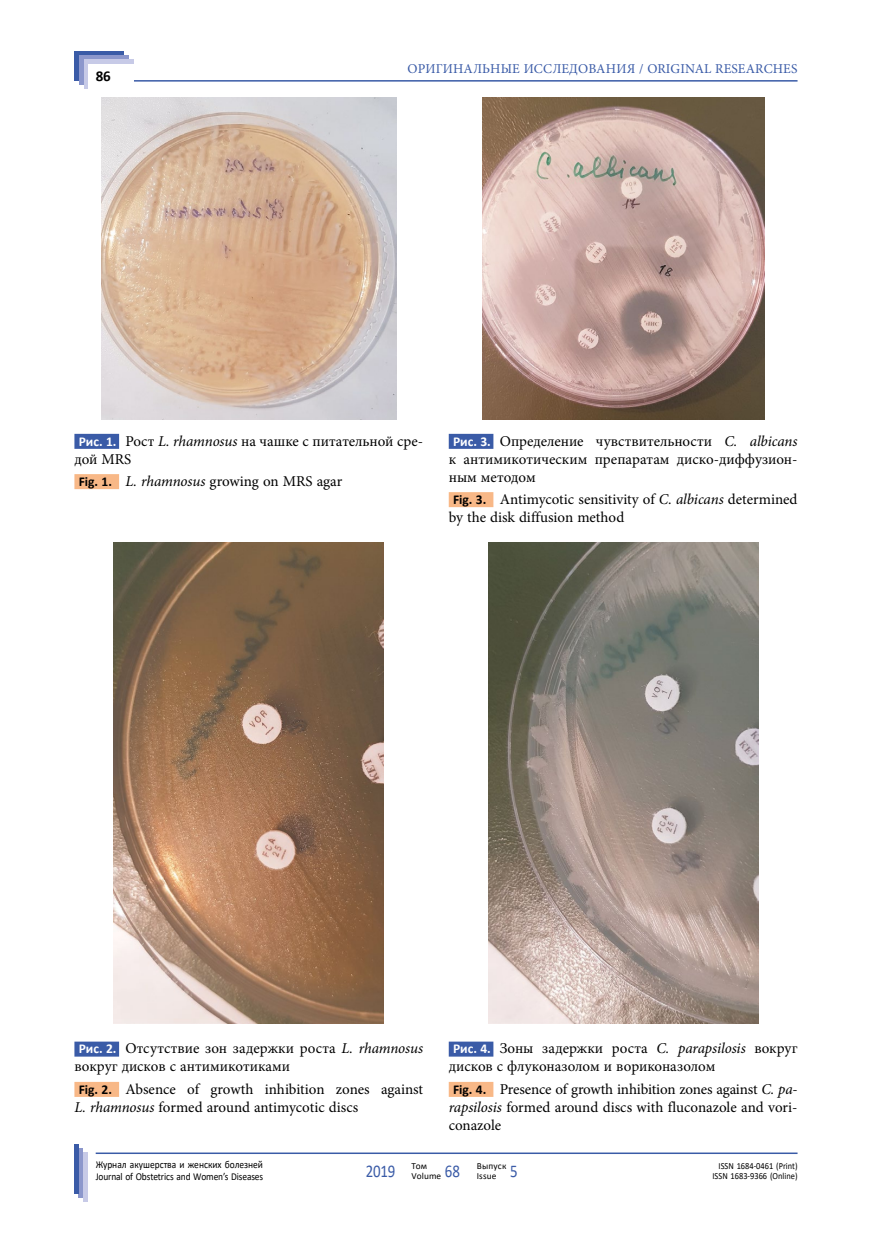
<style>
.page{position:relative;width:872px;height:1234px;background:#fff}
.page>*{position:absolute;margin:0;border:0;box-sizing:border-box;transform-origin:0 0}
.t1{font:15px/18px "Minion Pro";color:#000}
.t2{font:700 15px "Calibri";color:#000}
.t3{font:13.5px "Minion Pro";letter-spacing:.01em;color:#3a5ba7}
.t4{font:10.5px/11.2px "Calibri";letter-spacing:-.01em;color:#000;scale:.9 1}
.t5{font:9.3px/10.5px "Calibri";color:#000;text-align:right;scale:.9 1}
.t6{font:9.3px/10.5px "Calibri";color:#000}
.s1{font-family:"Calibri";font-weight:700;font-size:13.5px;color:#fff}
.s2{font-style:italic}
.s3{font-family:"Calibri";font-weight:700;font-size:13.5px}
</style>
<div class="page">
<hr style="left:96px;top:1152px;width:701px;height:1px;background:#3a5ba7">
<hr style="left:83px;top:1151px;width:4px;height:50px;background:#c7cae7">
<hr style="left:79px;top:1147px;width:4px;height:50px;background:#8c97cc">
<div style="left:74px;top:1143px;width:5px;height:50px;background:#3a5ba7"></div>
<div style="left:74px;top:51px;width:50px;height:30px;background:#3a5ba7"></div>
<div style="left:79px;top:55px;width:50px;height:30px;background:#8c97cc"></div>
<div style="left:84px;top:59px;width:50px;height:30px;background:#c7cae7"></div>
<div style="left:88px;top:64px;width:50px;height:30px;background:#fff"></div>
<hr style="left:134px;top:80px;width:663px;height:2px;background:#3a5ba7">
<img style="left:101px;top:98px;width:295px;height:322px">
<div style="left:74px;top:434px;width:45px;height:15px;background:#3a5ba7"></div>
<div style="left:74px;top:474px;width:45px;height:15px;background:#f8b887"></div>
<img style="left:114px;top:542px;width:270px;height:480px">
<div style="left:74px;top:1041px;width:45px;height:15px;background:#3a5ba7"></div>
<div style="left:74px;top:1081px;width:45px;height:15px;background:#f8b887"></div>
<img style="left:482px;top:98px;width:282px;height:322px">
<div style="left:449px;top:434px;width:44px;height:15px;background:#3a5ba7"></div>
<div style="left:449px;top:492px;width:44px;height:15px;background:#f8b887"></div>
<img style="left:488px;top:542px;width:270px;height:480px">
<div style="left:449px;top:1041px;width:44px;height:15px;background:#3a5ba7"></div>
<div style="left:449px;top:1081px;width:44px;height:15px;background:#f8b887"></div>
<p class="t2" style="left:96px;top:66px;width:17px">86</p>
<p class="t3" style="left:407px;top:60px;width:391px">Оригинальные исследования / Original researches</p>
<p class="t1" style="left:74px;top:432px;width:350px"><span class="s1">Рис. 1.</span> Рост <span class="s2">L. rhamnosus</span> на чашке с питательной сре&shy;дой MRS</p>
<p class="t1" style="left:79px;top:472px;width:265px"><span class="s3">Fig. 1.</span> <span class="s2">L. rhamnosus</span> growing on MRS agar</p>
<p class="t1" style="left:449px;top:432px;width:350px;text-align:justify"><span class="s1">Рис. 3.</span> Определение чувствительности <span class="s2">C. albicans </span>к антимикотическим препаратам диско-диффузион&shy;ным методом</p>
<p class="t1" style="left:449px;top:490px;width:350px"><span class="s3">Fig. 3.</span> Antimycotic sensitivity of <span class="s2">C. albicans</span> determined by the disk diffusion method</p>
<p class="t1" style="left:74px;top:1039px;width:350px"><span class="s1">Рис. 2.</span> Отсутствие зон задержки роста <span class="s2">L. rhamnosus </span>вокруг дисков с антимикотиками</p>
<p class="t1" style="left:74px;top:1079px;width:350px"><span class="s3">Fig. 2.</span> Absence of growth inhibition zones against<br><span class="s2">L. rhamnosus</span> formed around antimycotic discs</p>
<p class="t1" style="left:449px;top:1039px;width:350px"><span class="s1">Рис. 4.</span> Зоны задержки роста <span class="s2">C. parapsilosis</span> вокруг дисков с флуконазолом и вориконазолом</p>
<p class="t1" style="left:449px;top:1079px;width:350px;text-align:justify"><span class="s3">Fig. 4.</span> Presence of growth inhibition zones against <span class="s2">C. pa&shy;rapsilosis</span> formed around discs with fluconazole and vori&shy;conazole</p>
<p class="t4" style="left:96px;top:1158px;width:188px">Журнал акушерства и женских болезней<br>Journal of Obstetrics and Women’s Diseases</p>
<p class="t6" style="left:411px;top:1159px;width:17px">Том</p>
<p class="t6" style="left:366px;top:1159px;width:154px;text-indent:111px">Выпуск<br><sup>2019</sup> Volume <sup>68</sup> Issue <sup>5</sup></p>
<p class="t5" style="left:712px;top:1159px;width:96px">ISSN 1684-0461 (Print)<br>ISSN 1683-9366 (Online)</p>
</div>
